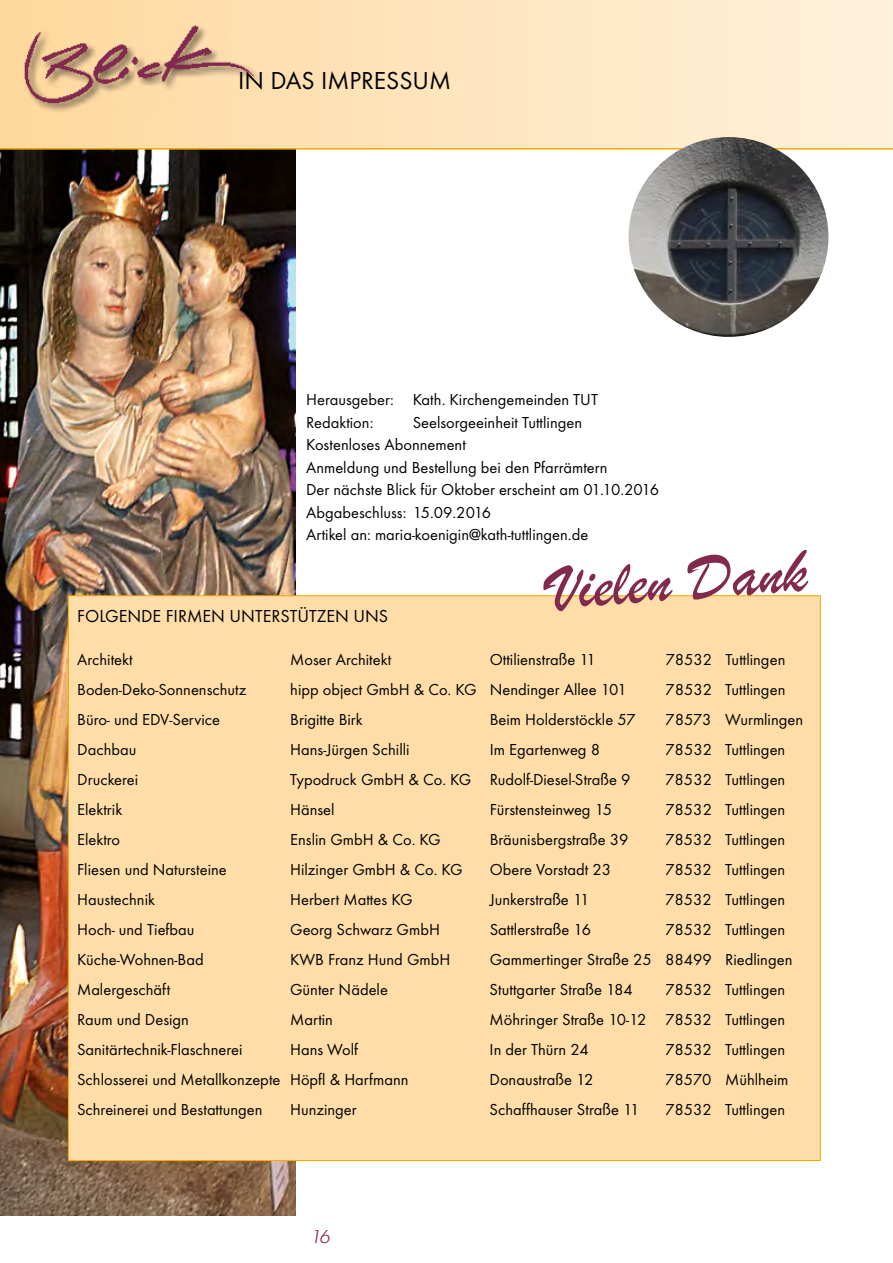
<style>
.page{position:relative;width:893px;height:1263px;background:#fff}
.page>*{position:absolute;margin:0;border:0;box-sizing:border-box;transform-origin:0 0}
.t1{font:66px "Brush Script";color:#82294e}
.t2{font:25.5px "Function";color:#000}
.t3{font:18px "Function";color:#000}
.t4{font:italic 300 18px "Limerick";color:#82294e}
.t5{font:16.5px/22.5px "Function";color:#000}
</style>
<div class="page">
<div style="left:0;top:0;width:893px;height:149px;background:linear-gradient(to right,#fed89d,#fff1dc)"></div>
<img style="left:0;top:150px;width:295px;height:1066px">
<div style="left:68px;top:596px;width:752px;height:564px;background:#fedda8"></div>
<hr style="left:0;top:148px;width:893px;height:2px;background:#f1ab00">
<img style="left:629px;top:137px;width:199px;height:200px;border-radius:100px">
<div style="left:22px;top:24px;width:241px;height:89px;background:#000;opacity:.55"></div>
<img style="left:18px;top:5px;width:240px;height:105px">
<h2 class="t2" style="left:238px;top:66px;width:215px">IN DAS IMPRESSUM</h2>
<p class="t5" style="left:306px;top:388px;width:293px">Herausgeber: Kath. Kirchengemeinden TUT<br>Redaktion:</p>
<p class="t5" style="left:306px;top:411px;width:354px;text-indent:107px">Seelsorgeeinheit Tuttlingen Kostenloses Abonnement<br>Anmeldung und Bestellung bei den Pfarrämtern<br>Der nächste Blick für Oktober erscheint am 01.10.2016<br>Abgabeschluss: 15.09.2016<br>Artikel an: maria-koenigin@kath-tuttlingen.de</p>
<h1 class="t1" style="left:548px;top:548px;width:258px;rotate:-4deg">Vielen Dank</h1>
<p class="t3" style="left:77px;top:606px;width:312px">FOLGENDE FIRMEN UNTERSTÜTZEN UNS</p>
<p class="t5" style="left:77px;top:648px;width:57px">Architekt</p>
<p class="t5" style="left:290px;top:648px;width:102px">Moser Architekt</p>
<p class="t5" style="left:490px;top:648px;width:108px">Ottilienstraße 11</p>
<p class="t5" style="left:665px;top:648px;width:122px">78532 Tuttlingen</p>
<p class="t5" style="left:77px;top:678px;width:171px">Boden-Deko-Sonnenschutz</p>
<p class="t5" style="left:290px;top:678px;width:338px">hipp object GmbH &amp; Co. KG Nendinger Allee 101</p>
<p class="t5" style="left:665px;top:678px;width:122px">78532 Tuttlingen</p>
<p class="t5" style="left:77px;top:708px;width:144px">Büro- und EDV-Service</p>
<p class="t5" style="left:290px;top:708px;width:74px">Brigitte Birk</p>
<p class="t5" style="left:490px;top:708px;width:147px">Beim Holderstöckle 57</p>
<p class="t5" style="left:665px;top:708px;width:139px">78573 Wurmlingen</p>
<p class="t5" style="left:77px;top:738px;width:61px">Dachbau</p>
<p class="t5" style="left:290px;top:738px;width:121px">Hans-Jürgen Schilli</p>
<p class="t5" style="left:490px;top:738px;width:112px">Im Egartenweg 8</p>
<p class="t5" style="left:665px;top:738px;width:122px">78532 Tuttlingen</p>
<p class="t5" style="left:77px;top:768px;width:63px">Druckerei</p>
<p class="t5" style="left:290px;top:768px;width:342px">Typodruck GmbH &amp; Co. KG Rudolf-Diesel-Straße 9</p>
<p class="t5" style="left:665px;top:768px;width:122px">78532 Tuttlingen</p>
<p class="t5" style="left:77px;top:798px;width:47px">Elektrik</p>
<p class="t5" style="left:290px;top:798px;width:46px">Hänsel</p>
<p class="t5" style="left:490px;top:798px;width:124px">Fürstensteinweg 15</p>
<p class="t5" style="left:665px;top:798px;width:122px">78532 Tuttlingen</p>
<p class="t5" style="left:77px;top:828px;width:45px">Elektro</p>
<p class="t5" style="left:290px;top:828px;width:152px">Enslin GmbH &amp; Co. KG</p>
<p class="t5" style="left:490px;top:828px;width:140px">Bräunisbergstraße 39</p>
<p class="t5" style="left:665px;top:828px;width:122px">78532 Tuttlingen</p>
<p class="t5" style="left:77px;top:858px;width:151px">Fliesen und Natursteine</p>
<p class="t5" style="left:290px;top:858px;width:174px">Hilzinger GmbH &amp; Co. KG</p>
<p class="t5" style="left:490px;top:858px;width:123px">Obere Vorstadt 23</p>
<p class="t5" style="left:665px;top:858px;width:122px">78532 Tuttlingen</p>
<p class="t5" style="left:77px;top:888px;width:79px">Haustechnik</p>
<p class="t5" style="left:290px;top:888px;width:124px">Herbert Mattes KG</p>
<p class="t5" style="left:490px;top:888px;width:101px">Junkerstraße 11</p>
<p class="t5" style="left:665px;top:888px;width:122px">78532 Tuttlingen</p>
<p class="t5" style="left:77px;top:918px;width:119px">Hoch- und Tiefbau</p>
<p class="t5" style="left:290px;top:918px;width:151px">Georg Schwarz GmbH</p>
<p class="t5" style="left:490px;top:918px;width:103px">Sattlerstraße 16</p>
<p class="t5" style="left:665px;top:918px;width:122px">78532 Tuttlingen</p>
<p class="t5" style="left:77px;top:948px;width:128px">Küche-Wohnen-Bad</p>
<p class="t5" style="left:290px;top:948px;width:162px">KWB Franz Hund GmbH</p>
<p class="t5" style="left:490px;top:948px;width:304px">Gammertinger Straße 25 88499 Riedlingen</p>
<p class="t5" style="left:77px;top:978px;width:95px">Malergeschäft</p>
<p class="t5" style="left:290px;top:978px;width:99px">Günter Nädele</p>
<p class="t5" style="left:490px;top:978px;width:145px">Stuttgarter Straße 184</p>
<p class="t5" style="left:665px;top:978px;width:122px">78532 Tuttlingen</p>
<p class="t5" style="left:77px;top:1008px;width:113px">Raum und Design</p>
<p class="t5" style="left:290px;top:1008px;width:44px">Martin</p>
<p class="t5" style="left:490px;top:1008px;width:297px">Möhringer Straße 10-12 78532 Tuttlingen</p>
<p class="t5" style="left:77px;top:1038px;width:167px">Sanitärtechnik-Flaschnerei</p>
<p class="t5" style="left:290px;top:1038px;width:70px">Hans Wolf</p>
<p class="t5" style="left:490px;top:1038px;width:101px">In der Thürn 24</p>
<p class="t5" style="left:665px;top:1038px;width:122px">78532 Tuttlingen</p>
<p class="t5" style="left:77px;top:1068px;width:333px">Schlosserei und Metallkonzepte Höpfl &amp; Harfmann</p>
<p class="t5" style="left:490px;top:1068px;width:106px">Donaustraße 12</p>
<p class="t5" style="left:665px;top:1068px;width:125px">78570 Mühlheim</p>
<p class="t5" style="left:77px;top:1098px;width:187px">Schreinerei und Bestattungen</p>
<p class="t5" style="left:290px;top:1098px;width:68px">Hunzinger</p>
<p class="t5" style="left:490px;top:1098px;width:152px">Schaffhauser Straße 11</p>
<p class="t5" style="left:665px;top:1098px;width:122px">78532 Tuttlingen</p>
<p class="t4" style="left:310px;top:1226px;width:21px">16</p>
</div>
